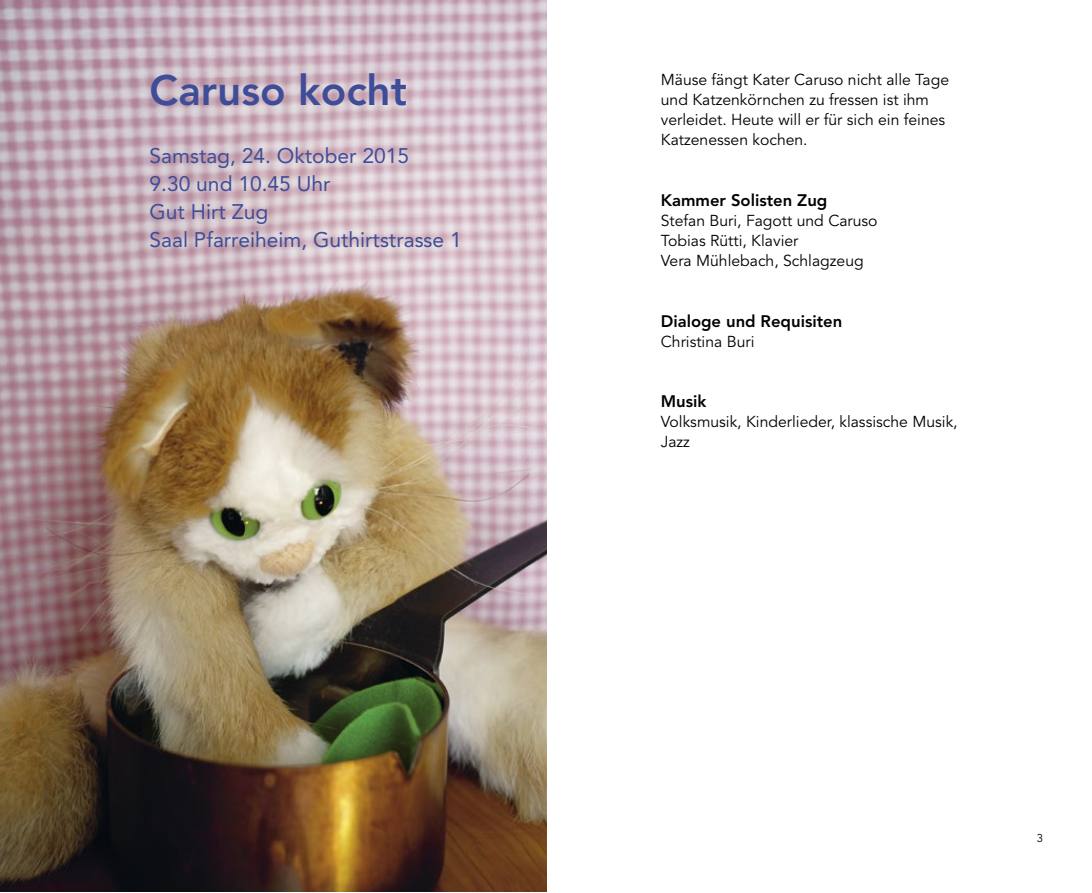
<style>
.page{position:relative;width:1092px;height:893px;background:#fff}
.page>*{position:absolute;margin:0;border:0;box-sizing:border-box;transform-origin:0 0}
.t1{font:800 42px "Avenir";color:#3f4d98}
.t2{font:21px/28px "Avenir";color:#3f4d98}
.t3{font:800 16.62px "Avenir";color:#000}
.t4{font:15.75px/20.1px "Avenir";color:#000}
.t5{font:11.38px "Avenir";color:#000}
</style>
<div class="page">
<img style="left:1px;top:0;width:545px;height:892px">
<h1 class="t1" style="left:149px;top:66px;width:259px">Caruso kocht</h1>
<h2 class="t2" style="left:149px;top:142px;width:314px">Samstag, 24. Oktober 2015<br>9.30 und 10.45 Uhr<br>Gut Hirt Zug<br>Saal Pfarreiheim, Guthirtstrasse 1</h2>
<p class="t4" style="left:660px;top:70px;width:290px">Mäuse fängt Kater Caruso nicht alle Tage und Katzenkörnchen zu fressen ist ihm verleidet. Heute will er für sich ein feines Katzenessen kochen.</p>
<p class="t3" style="left:660px;top:190px;width:168px">Kammer Solisten Zug</p>
<p class="t4" style="left:660px;top:211px;width:218px">Stefan Buri, Fagott und Caruso<br>Tobias Rütti, Klavier<br>Vera Mühlebach, Schlagzeug</p>
<p class="t3" style="left:660px;top:311px;width:183px">Dialoge und Requisiten</p>
<p class="t4" style="left:660px;top:332px;width:95px">Christina Buri</p>
<p class="t3" style="left:660px;top:391px;width:47px">Musik</p>
<p class="t4" style="left:660px;top:412px;width:298px">Volksmusik, Kinderlieder, klassische Musik,<br>Jazz</p>
<p class="t5" style="left:1036px;top:832px;width:8px">3</p>
</div>
